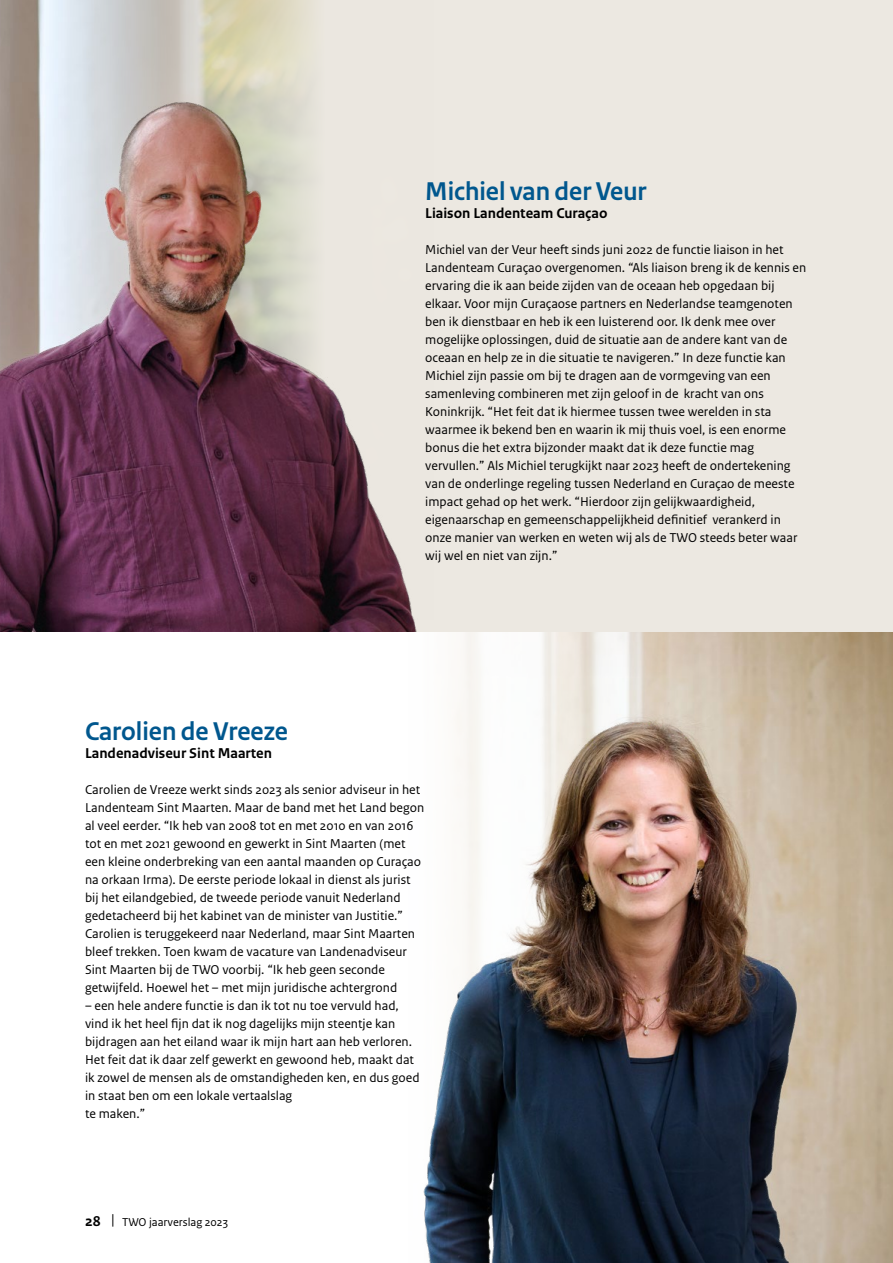
<style>
.page{position:relative;width:893px;height:1263px;background:#fff}
.page>*{position:absolute;margin:0;border:0;box-sizing:border-box;transform-origin:0 0}
.t1{font:700 27px "Rijksoverheid Sans Heading";color:#00578e}
.t2{font:700 15px "Rijksoverheid Sans Text";color:#000}
.t3{font:13.5px/18px "Rijksoverheid Sans Text";color:#000}
.t4{font:12px "Rijksoverheid Sans Text";color:#000}
.s1{font-weight:700;font-size:15px}
.s2{font-size:15px}
</style>
<div class="page">
<img style="left:423px;top:632px;width:470px;height:631px">
<div style="left:0;top:0;width:893px;height:632px;background:#ece8e1"></div>
<img style="left:0;top:0;width:417px;height:632px">
<h1 class="t1" style="left:425px;top:176px;width:223px">Michiel van der Veur</h1>
<p class="t2" style="left:425px;top:204px;width:184px">Liaison Landenteam Curaçao</p>
<p class="t3" style="left:425px;top:241px;width:383px">Michiel van der Veur heeft sinds juni 2022 de functie liaison in het Landenteam Curaçao overgenomen. “Als liaison breng ik de kennis en ervaring die ik aan beide zijden van de oceaan heb opgedaan bij elkaar. Voor mijn Curaçaose partners en Nederlandse teamgenoten ben ik dienstbaar en heb ik een luisterend oor. Ik denk mee over mogelijke oplossingen, duid de situatie aan de andere kant van de oceaan en help ze in die situatie te navigeren.” In deze functie kan Michiel zijn passie om bij te dragen aan de vormgeving van een samenleving combineren met zijn geloof in de kracht van ons Koninkrijk. “Het feit dat ik hiermee tussen twee werelden in sta waarmee ik bekend ben en waarin ik mij thuis voel, is een enorme bonus die het extra bijzonder maakt dat ik deze functie mag vervullen.” Als Michiel terugkijkt naar 2023 heeft de ondertekening van de onderlinge regeling tussen Nederland en Curaçao de meeste impact gehad op het werk. “Hierdoor zijn gelijkwaardigheid, eigenaarschap en gemeenschappelijkheid definitief verankerd in onze manier van werken en weten wij als de TWO steeds beter waar wij wel en niet van zijn.”</p>
<h1 class="t1" style="left:85px;top:716px;width:205px">Carolien de Vreeze</h1>
<p class="t2" style="left:85px;top:744px;width:188px">Landenadviseur Sint Maarten</p>
<p class="t3" style="left:85px;top:781px;width:341px">Carolien de Vreeze werkt sinds 2023 als senior adviseur in het Landenteam Sint Maarten. Maar de band met het Land begon al veel eerder. “Ik heb van 2008 tot en met 2010 en van 2016 tot en met 2021 gewoond en gewerkt in Sint Maarten (met een kleine onderbreking van een aantal maanden op Curaçao na orkaan Irma). De eerste periode lokaal in dienst als jurist bij het eilandgebied, de tweede periode vanuit Nederland gedetacheerd bij het kabinet van de minister van Justitie.” Carolien is teruggekeerd naar Nederland, maar Sint Maarten bleef trekken. Toen kwam de vacature van Landenadviseur Sint Maarten bij de TWO voorbij. “Ik heb geen seconde getwijfeld. Hoewel het – met mijn juridische achtergrond</p>
<p class="t3" style="left:85px;top:997px;width:336px">– een hele andere functie is dan ik tot nu toe vervuld had, vind ik het heel fijn dat ik nog dagelijks mijn steentje kan bijdragen aan het eiland waar ik mijn hart aan heb verloren.<br>Het feit dat ik daar zelf gewerkt en gewoond heb, maakt dat ik zowel de mensen als de omstandigheden ken, en dus goed in staat ben om een lokale vertaalslag<br>te maken.”</p>
<p class="t4" style="left:85px;top:1215px;width:145px"><span class="s1">28</span> <span class="s2">|</span> TWO jaarverslag 2023</p>
</div>
